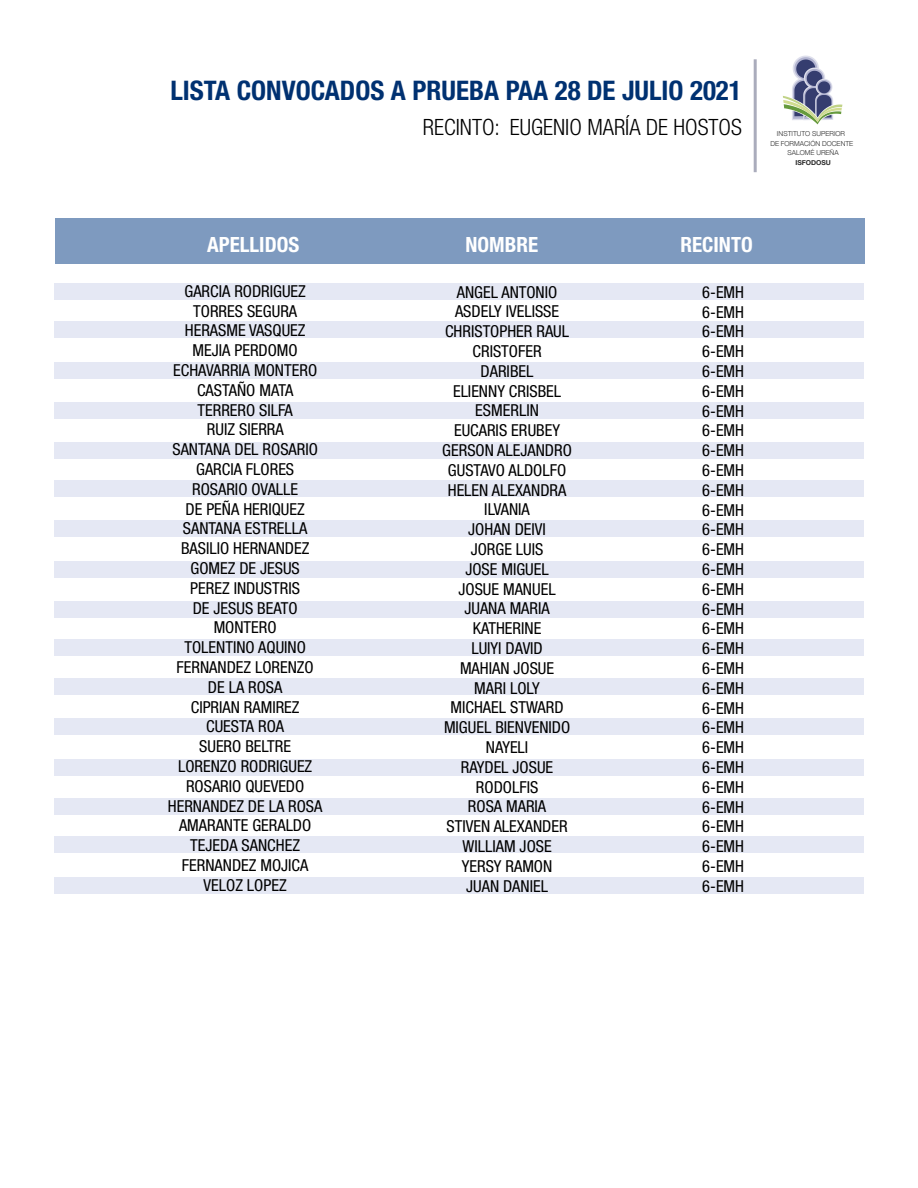
<style>
.page{position:relative;width:918px;height:1188px;background:#fff}
.page>*{position:absolute;margin:0;border:0;box-sizing:border-box;transform-origin:0 0}
.t1{font:700 condensed 27px "Helvetica Neue LT Std";color:#003171}
.t2{font:300 condensed 22.5px "Helvetica Neue LT Std";color:#000}
.t3{font:700 condensed 21px "Helvetica Neue LT Std";color:#fff}
.t4{font:condensed 16.5px/19.8px "Helvetica Neue LT Std";color:#000;text-align:center}
.t5{font:300 6.75px/9.9px "Helvetica Neue";color:#292929;text-align:center}
.t6{font:700 6.75px "Helvetica Neue";color:#292929}
</style>
<div class="page">
<hr style="left:754px;top:59px;width:3px;height:113px;background:#aaacbc">
<svg style="left:783px;top:56px;width:60px;height:69px"></svg>
<div style="left:54px;top:283px;width:810px;height:17px;background:#e5e8f4"></div>
<div style="left:54px;top:640px;width:810px;height:16px;background:#e5e8f4"></div>
<div style="left:54px;top:442px;width:810px;height:16px;background:#e5e8f4"></div>
<div style="left:54px;top:798px;width:810px;height:17px;background:#e5e8f4"></div>
<div style="left:54px;top:322px;width:810px;height:16px;background:#e5e8f4"></div>
<div style="left:54px;top:678px;width:810px;height:16px;background:#e5e8f4"></div>
<div style="left:54px;top:480px;width:810px;height:17px;background:#e5e8f4"></div>
<div style="left:54px;top:836px;width:810px;height:17px;background:#e5e8f4"></div>
<div style="left:54px;top:362px;width:810px;height:16px;background:#e5e8f4"></div>
<div style="left:54px;top:718px;width:810px;height:17px;background:#e5e8f4"></div>
<div style="left:54px;top:521px;width:810px;height:16px;background:#e5e8f4"></div>
<div style="left:54px;top:877px;width:810px;height:16px;background:#e5e8f4"></div>
<div style="left:54px;top:402px;width:810px;height:17px;background:#e5e8f4"></div>
<div style="left:54px;top:759px;width:810px;height:16px;background:#e5e8f4"></div>
<div style="left:54px;top:561px;width:810px;height:16px;background:#e5e8f4"></div>
<div style="left:54px;top:601px;width:810px;height:17px;background:#e5e8f4"></div>
<div style="left:55px;top:219px;width:810px;height:45px;background:#7e9abf"></div>
<h1 class="t1" style="left:170px;top:74px;width:573px">LISTA CONVOCADOS A PRUEBA PAA 28 DE JULIO 2021</h1>
<h2 class="t2" style="left:423px;top:114px;width:320px">RECINTO: EUGENIO MARÍA DE HOSTOS</h2>
<p class="t5" style="left:770px;top:128px;width:84px">INSTITUTO SUPERIOR<br>DE FORMACIÓN DOCENTE<br>SALOMÉ UREÑA</p>
<p class="t6" style="left:795px;top:158px;width:37px">ISFODOSU</p>
<p class="t3" style="left:207px;top:232px;width:94px">APELLIDOS</p>
<p class="t3" style="left:466px;top:232px;width:74px">NOMBRE</p>
<p class="t3" style="left:680px;top:231px;width:74px">RECINTO</p>
<p class="t4" style="left:168px;top:281px;width:156px">GARCIA RODRIGUEZ<br>TORRES SEGURA<br>HERASME VASQUEZ<br>MEJIA PERDOMO<br>ECHAVARRIA MONTERO<br>CASTAÑO MATA<br>TERRERO SILFA<br>RUIZ SIERRA<br>SANTANA DEL ROSARIO<br>GARCIA FLORES<br>ROSARIO OVALLE<br>DE PEÑA HERIQUEZ<br>SANTANA ESTRELLA<br>BASILIO HERNANDEZ<br>GOMEZ DE JESUS<br>PEREZ INDUSTRIS<br>DE JESUS BEATO<br>MONTERO<br>TOLENTINO AQUINO<br>FERNANDEZ LORENZO<br>DE LA ROSA<br>CIPRIAN RAMIREZ<br>CUESTA ROA<br>SUERO BELTRE<br>LORENZO RODRIGUEZ<br>ROSARIO QUEVEDO<br>HERNANDEZ DE LA ROSA<br>AMARANTE GERALDO<br>TEJEDA SANCHEZ<br>FERNANDEZ MOJICA<br>VELOZ LOPEZ</p>
<p class="t4" style="left:442px;top:282px;width:131px">ANGEL ANTONIO<br>ASDELY IVELISSE<br>CHRISTOPHER RAUL<br>CRISTOFER<br>DARIBEL<br>ELIENNY CRISBEL<br>ESMERLIN<br>EUCARIS ERUBEY<br>GERSON ALEJANDRO<br>GUSTAVO ALDOLFO<br>HELEN ALEXANDRA<br>ILVANIA<br>JOHAN DEIVI<br>JORGE LUIS<br>JOSE MIGUEL<br>JOSUE MANUEL<br>JUANA MARIA<br>KATHERINE<br>LUIYI DAVID<br>MAHIAN JOSUE<br>MARI LOLY<br>MICHAEL STWARD<br>MIGUEL BIENVENIDO<br>NAYELI<br>RAYDEL JOSUE<br>RODOLFIS<br>ROSA MARIA<br>STIVEN ALEXANDER<br>WILLIAM JOSE<br>YERSY RAMON<br>JUAN DANIEL</p>
<p class="t4" style="left:702px;top:282px;width:43px;text-align:justify">6-EMH 6-EMH 6-EMH 6-EMH 6-EMH 6-EMH 6-EMH 6-EMH 6-EMH 6-EMH 6-EMH 6-EMH 6-EMH 6-EMH 6-EMH 6-EMH 6-EMH 6-EMH 6-EMH 6-EMH 6-EMH 6-EMH 6-EMH 6-EMH 6-EMH 6-EMH 6-EMH 6-EMH 6-EMH 6-EMH 6-EMH</p>
</div>
